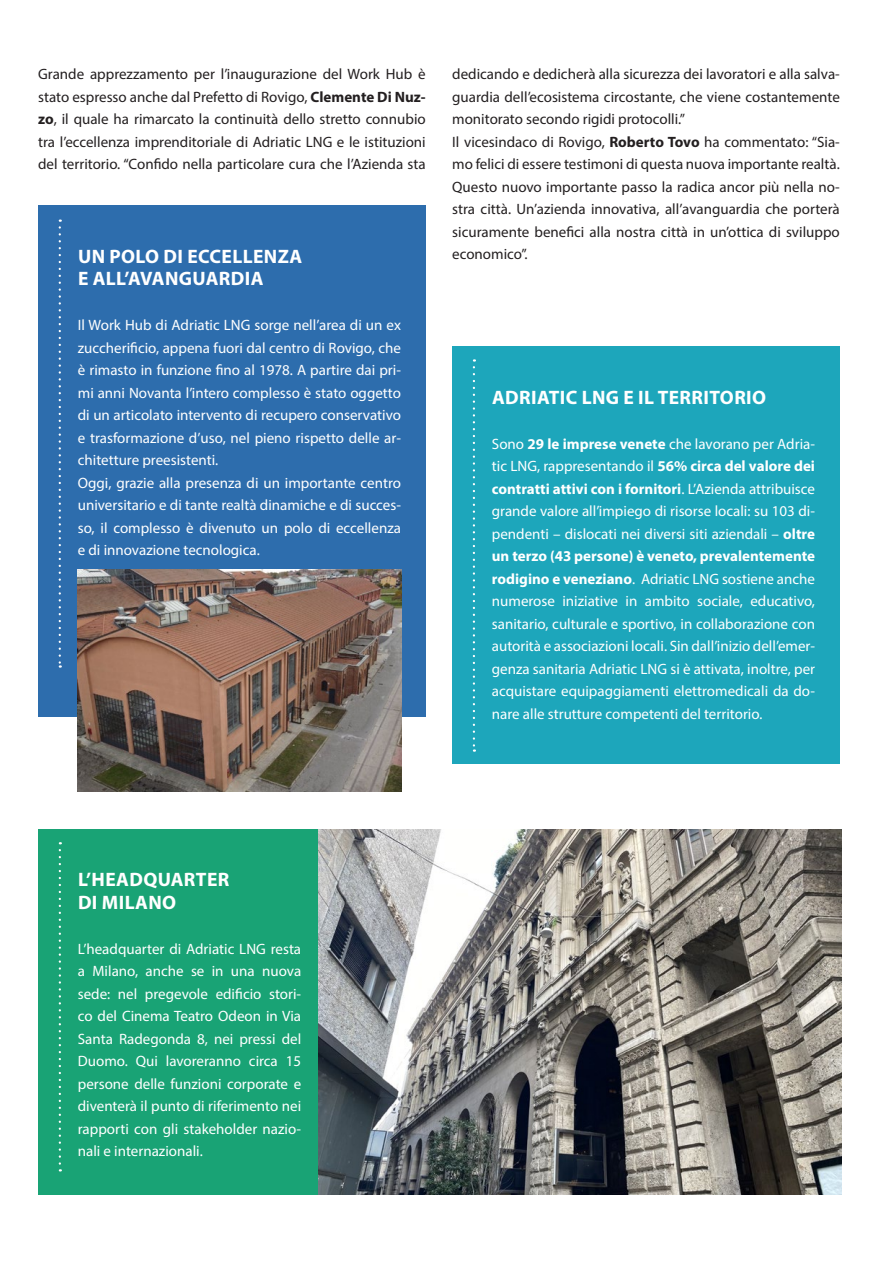
<style>
.page{position:relative;width:893px;height:1263px;background:#fff}
.page>*{position:absolute;margin:0;border:0;box-sizing:border-box;transform-origin:0 0}
.List_Paragraph{font:700 19.5px "Myriad Pro";letter-spacing:.02em;color:#fff}
.List_Paragraph-2{font:15px/22.5px "Myriad Pro";color:#fff;text-align:justify}
.List_Paragraph-3{font:15px/22.5px "Myriad Pro";color:#231f20;text-align:justify}
.s1{font-weight:700}
.s2{font-style:italic}
</style>
<div class="page">
<div style="left:452px;top:346px;width:388px;height:418px;background:#1da6bb"></div>
<svg style="left:473px;top:359px;width:2px;height:393px"></svg>
<div style="left:38px;top:206px;width:388px;height:511px;background:#2d6dad"></div>
<svg style="left:59px;top:219px;width:2px;height:449px"></svg>
<img style="left:78px;top:570px;width:323px;height:221px">
<div style="left:38px;top:829px;width:388px;height:366px;background:#19a375"></div>
<svg style="left:59px;top:850px;width:2px;height:321px"></svg>
<img style="left:318px;top:829px;width:523px;height:366px">
<p class="List_Paragraph-3" style="left:38px;top:63px;width:389px">Grande apprezzamento per l’inaugurazione del Work Hub è stato espresso anche dal Prefetto di Rovigo, <span class="s1">Clemente Di Nuz&shy;zo</span>, il quale ha rimarcato la continuità dello stretto connubio tra l’eccellenza imprenditoriale di Adriatic LNG e le istituzioni del territorio. “Confido nella particolare cura che l’Azienda sta</p>
<p class="List_Paragraph-3" style="left:452px;top:63px;width:389px">dedicando e dedicherà alla sicurezza dei lavoratori e alla salva&shy;guardia dell’ecosistema circostante, che viene costantemente monitorato secondo rigidi protocolli.”</p>
<p class="List_Paragraph-3" style="left:452px;top:130px;width:389px">Il vicesindaco di Rovigo, <span class="s1">Roberto Tovo</span> ha commentato: “Sia&shy;mo felici di essere testimoni di questa nuova importante realtà.<br>Questo nuovo importante passo la radica ancor più nella no&shy;stra città. Un’azienda innovativa, all’avanguardia che porterà sicuramente benefici alla nostra città in un’ottica di sviluppo economico”.</p>
<p class="List_Paragraph" style="left:78px;top:243px;width:226px">UN POLO DI ECCELLENZA</p>
<p class="List_Paragraph" style="left:78px;top:266px;width:187px">E ALL’AVANGUARDIA</p>
<p class="List_Paragraph-2" style="left:78px;top:314px;width:325px">Il Work Hub di Adriatic LNG sorge nell’area di un ex zuccherificio, appena fuori dal centro di Rovigo, che è rimasto in funzione fino al 1978. A partire dai pri&shy;mi anni Novanta l’intero complesso è stato oggetto di un articolato intervento di recupero conservativo e trasformazione d’uso, nel pieno rispetto delle ar&shy;chitetture preesistenti.</p>
<p class="List_Paragraph-2" style="left:78px;top:471px;width:325px">Oggi, grazie alla presenza di un importante centro universitario e di tante realtà dinamiche e di succes&shy;so, il complesso è divenuto un polo di eccellenza e di innovazione tecnologica.</p>
<p class="List_Paragraph" style="left:492px;top:384px;width:276px">ADRIATIC LNG E IL TERRITORIO</p>
<p class="List_Paragraph-2" style="left:492px;top:432px;width:325px">Sono <span class="s1">29 le imprese venete</span> che lavorano per Adria&shy;tic LNG, rappresentando il <span class="s1">56% circa del valore dei contratti attivi con i fornitori</span>. L’Azienda attribuisce grande valore all’impiego di risorse locali: su 103 di&shy;pendenti – dislocati nei diversi siti aziendali – <span class="s1">oltre un terzo (43 persone) è veneto, prevalentemente rodigino e veneziano</span>. Adriatic LNG sostiene anche numerose iniziative in ambito sociale, educativo, sanitario, culturale e sportivo, in collaborazione con autorità e associazioni locali. Sin dall’inizio dell’emer&shy;genza sanitaria Adriatic LNG si è attivata, inoltre, per acquistare equipaggiamenti elettromedicali da do&shy;nare alle strutture competenti del territorio<span class="s2">.</span></p>
<p class="List_Paragraph" style="left:78px;top:867px;width:153px">L’HEADQUARTER</p>
<p class="List_Paragraph" style="left:78px;top:889px;width:100px">DI MILANO</p>
<p class="List_Paragraph-2" style="left:78px;top:937px;width:225px">L’headquarter di Adriatic LNG resta a Milano, anche se in una nuova sede: nel pregevole edificio stori&shy;co del Cinema Teatro Odeon in Via Santa Radegonda 8, nei pressi del Duomo. Qui lavoreranno circa 15 persone delle funzioni corporate e diventerà il punto di riferimento nei rapporti con gli stakeholder nazio&shy;nali e internazionali.</p>
</div>
